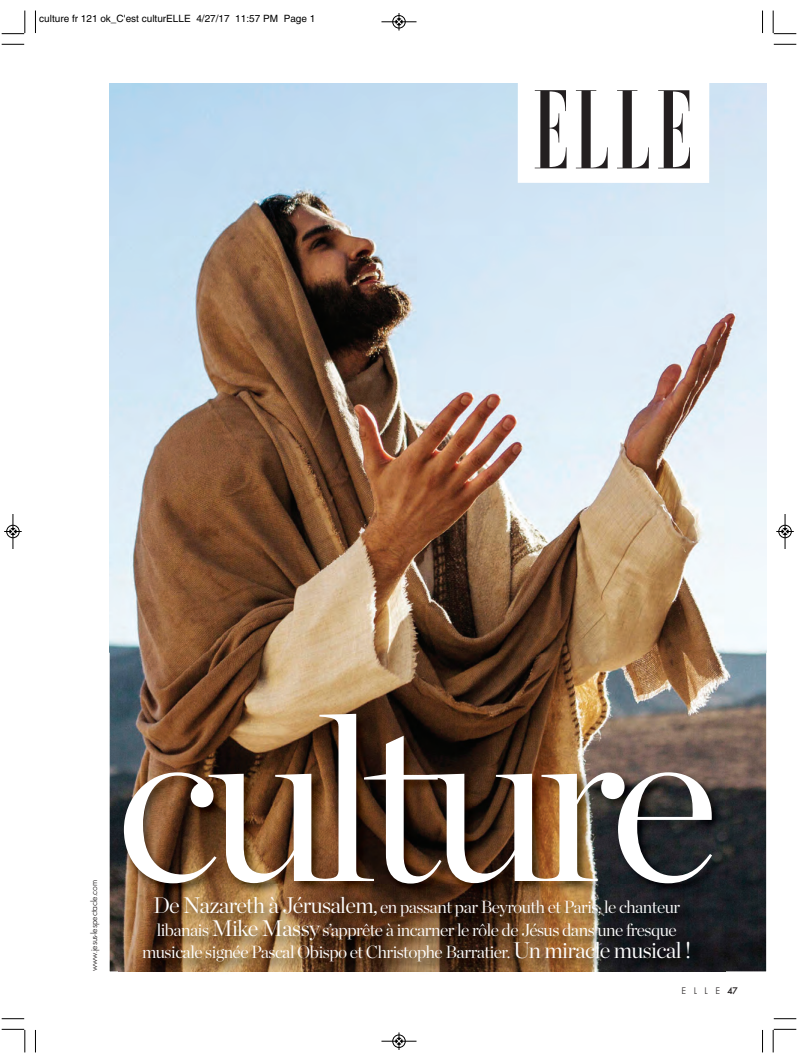
<style>
.page{position:relative;width:798px;height:1063px;background:#fff}
.page>*{position:absolute;margin:0;border:0;box-sizing:border-box;transform-origin:0 0}
.t1{font:300 233.12px "Chronicle Display";letter-spacing:-.06em;color:#fff}
.t2{font:100px "Ellelogo";color:#231f20}
.t3{font:300 17.5px/22.5px "Chronicle Display";letter-spacing:-.03em;color:#fff;text-align:center}
.t4{font:10px "Helvetica";color:#000}
.t5{font:10px "Elle Gabor Std Text";color:#231f20}
.t6{font:9.38px "Elle Gabor Std Text";letter-spacing:-.02em;color:#231f20}
.s1{font-size:22.5px}
.s2{font-family:"Elle Gabor Std";font-weight:500}
</style>
<div class="page">
<img style="left:110px;top:83px;width:655px;height:570px">
<div style="left:517px;top:76px;width:192px;height:107px;background:#fff"></div>
<img style="left:110px;top:653px;width:655px;height:318px">
<img style="left:119px;top:884px;width:606px;height:88px">
<svg style="left:35px;top:11px;width:1px;height:22px"></svg>
<svg style="left:2px;top:44px;width:22px;height:1px"></svg>
<svg style="left:762px;top:11px;width:1px;height:22px"></svg>
<svg style="left:773px;top:44px;width:23px;height:1px"></svg>
<svg style="left:35px;top:1030px;width:1px;height:22px"></svg>
<svg style="left:2px;top:1018px;width:22px;height:1px"></svg>
<svg style="left:762px;top:1030px;width:1px;height:22px"></svg>
<svg style="left:773px;top:1018px;width:23px;height:1px"></svg>
<svg style="left:2px;top:11px;width:24px;height:23px"></svg>
<svg style="left:772px;top:11px;width:24px;height:23px"></svg>
<svg style="left:2px;top:1029px;width:24px;height:23px"></svg>
<svg style="left:772px;top:1029px;width:24px;height:23px"></svg>
<hr style="left:381px;top:22px;width:35px;height:1px;background:#000">
<div style="left:392px;top:15px;width:13px;height:13px;border:1px solid #000;border-radius:50%"></div>
<svg style="left:395px;top:13px;width:7px;height:18px"></svg>
<hr style="left:381px;top:1041px;width:35px;height:1px;background:#000">
<div style="left:392px;top:1035px;width:13px;height:13px;border:1px solid #000;border-radius:50%"></div>
<svg style="left:395px;top:1032px;width:7px;height:18px"></svg>
<div style="left:6px;top:525px;width:14px;height:13px;border:1px solid #fff;border-radius:50%"></div>
<hr style="left:13px;top:514px;width:1px;height:35px;background:#000">
<div style="left:7px;top:525px;width:12px;height:13px;border:1px solid #000;border-radius:50%"></div>
<svg style="left:4px;top:528px;width:18px;height:7px"></svg>
<hr style="left:784px;top:514px;width:1px;height:35px;background:#000">
<div style="left:778px;top:525px;width:13px;height:13px;border:1px solid #000;border-radius:50%"></div>
<svg style="left:776px;top:528px;width:17px;height:7px"></svg>
<p class="t4" style="left:39px;top:15px;width:277px">culture fr 121 ok_C'est culturELLE 4/27/17 11:57 PM Page 1</p>
<h2 class="t2" style="left:529px;top:75px;width:166px">ELLE</h2>
<p class="t6" style="left:90px;top:971px;width:93px;rotate:-90deg">www.jesus-lespectacle.com</p>
<h1 class="t1" style="left:115px;top:714px;width:605px">culture</h1>
<p class="t3" style="left:142px;top:897px;width:550px"><span class="s1">De Nazareth à Jérusalem,</span> en passant par Beyrouth et Paris, le chanteur libanais <span class="s1">Mike Massy</span> s’apprête à incarner le rôle de Jésus dans une fresque musicale signée Pascal Obispo et Christophe Barratier. <span class="s1">Un miracle musical !</span></p>
<p class="t5" style="left:681px;top:987px;width:58px">ELLE<span class="s2">47</span></p>
</div>
